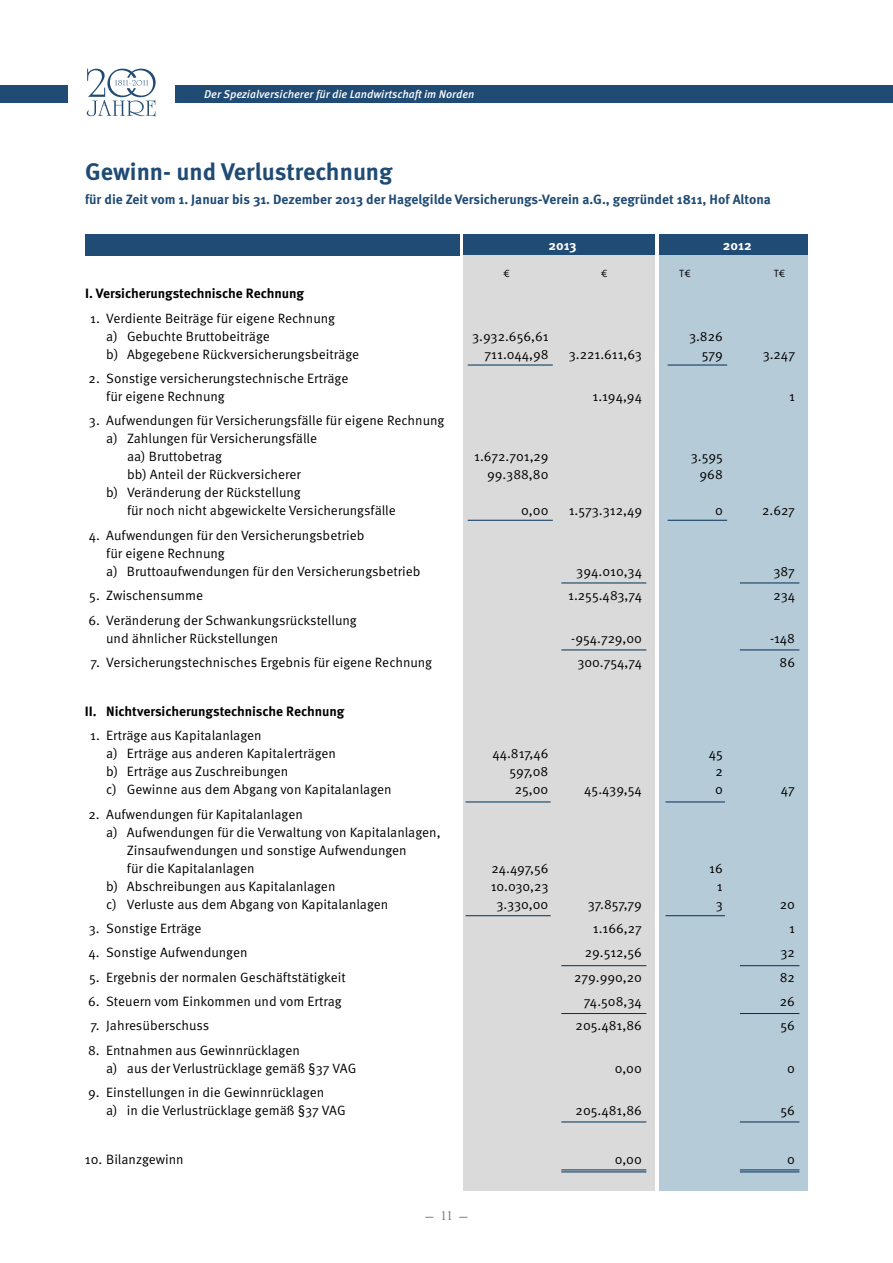
<style>
.page{position:relative;width:893px;height:1263px;background:#fff}
.page>*{position:absolute;margin:0;border:0;box-sizing:border-box;transform-origin:0 0}
.t1{font:700 24px "Meta Pro";color:#204b74}
.t2{font:13.5px/18px "Meta Pro";color:#000}
.t3{font:700 13.5px "Meta Pro";color:#204b74}
.t4{font:700 13.5px "Meta Pro";letter-spacing:-.005em;color:#000}
.t5{font:700 13.5px "Meta Pro";color:#fff}
.t6{font:13.5px "Goudy Old Style T";color:#706f6f}
.t7{font:italic 500 11.25px "Meta Pro";color:#fff}
.t8{font:10.5px "Meta Pro";color:#000}
</style>
<div class="page">
<div style="left:0;top:85px;width:893px;height:17px;background:#204b74"></div>
<div style="left:68px;top:61px;width:106px;height:64px;background:#fff"></div>
<svg style="left:87px;top:69px;width:69px;height:48px"></svg>
<div style="left:85px;top:234px;width:374px;height:21px;background:#204b74"></div>
<div style="left:463px;top:234px;width:192px;height:21px;background:#204b74"></div>
<div style="left:463px;top:255px;width:192px;height:936px;background:#dadada"></div>
<div style="left:659px;top:234px;width:149px;height:21px;background:#204b74"></div>
<div style="left:659px;top:255px;width:149px;height:936px;background:#b6cbd8"></div>
<hr style="left:561px;top:1169px;width:85px;height:1px;background:#003056">
<hr style="left:561px;top:1171px;width:85px;height:1px;background:#003056">
<hr style="left:740px;top:1121px;width:59px;height:1px;background:#003056">
<hr style="left:740px;top:1169px;width:59px;height:1px;background:#003056">
<hr style="left:740px;top:1171px;width:59px;height:1px;background:#003056">
<hr style="left:561px;top:1121px;width:85px;height:1px;background:#003056">
<hr style="left:468px;top:365px;width:85px;height:1px;background:#003056">
<hr style="left:668px;top:365px;width:59px;height:1px;background:#003056">
<hr style="left:468px;top:520px;width:85px;height:1px;background:#003056">
<hr style="left:668px;top:520px;width:59px;height:1px;background:#003056">
<hr style="left:561px;top:583px;width:85px;height:1px;background:#003056">
<hr style="left:740px;top:583px;width:59px;height:1px;background:#003056">
<hr style="left:561px;top:649px;width:85px;height:1px;background:#003056">
<hr style="left:740px;top:649px;width:59px;height:1px;background:#003056">
<hr style="left:466px;top:801px;width:85px;height:1px;background:#003056">
<hr style="left:665px;top:801px;width:60px;height:1px;background:#003056">
<hr style="left:466px;top:915px;width:85px;height:1px;background:#003056">
<hr style="left:665px;top:915px;width:60px;height:1px;background:#003056">
<hr style="left:740px;top:1013px;width:59px;height:1px;background:#003056">
<hr style="left:561px;top:1013px;width:85px;height:1px;background:#003056">
<hr style="left:740px;top:965px;width:59px;height:1px;background:#003056">
<hr style="left:561px;top:965px;width:85px;height:1px;background:#003056">
<p class="t7" style="left:204px;top:87px;width:272px">Der Spezialversicherer für die Landwirtschaft im Norden</p>
<h1 class="t1" style="left:85px;top:156px;width:309px">Gewinn- und Verlustrechnung</h1>
<p class="t3" style="left:85px;top:190px;width:687px">für die Zeit vom 1. Januar bis 31. Dezember 2013 der Hagelgilde Versicherungs-Verein a.G., gegründet 1811, Hof Altona</p>
<p class="t5" style="left:548px;top:236px;width:30px">2013</p>
<p class="t5" style="left:723px;top:236px;width:30px">2012</p>
<p class="t8" style="left:503px;top:267px;width:8px">€</p>
<p class="t8" style="left:601px;top:267px;width:8px">€</p>
<p class="t8" style="left:679px;top:267px;width:13px">T€</p>
<p class="t8" style="left:774px;top:267px;width:13px">T€</p>
<p class="t4" style="left:85px;top:285px;width:221px">I. Versicherungstechnische Rechnung</p>
<p class="t2" style="left:106px;top:309px;width:230px;text-indent:-16px">1. Verdiente Beiträge für eigene Rechnung a) Gebuchte Bruttobeiträge</p>
<p class="t2" style="left:472px;top:327px;width:78px">3.932.656,61</p>
<p class="t2" style="left:689px;top:327px;width:35px">3.826</p>
<p class="t2" style="left:106px;top:345px;width:254px">b) Abgegebene Rückversicherungsbeiträge</p>
<p class="t2" style="left:484px;top:345px;width:66px">711.044,98</p>
<p class="t2" style="left:569px;top:345px;width:75px">3.221.611,63</p>
<p class="t2" style="left:702px;top:345px;width:23px">579</p>
<p class="t2" style="left:763px;top:345px;width:34px">3.247</p>
<p class="t2" style="left:106px;top:370px;width:244px;text-indent:-18px">2. Sonstige versicherungstechnische Erträge für eigene Rechnung</p>
<p class="t2" style="left:593px;top:388px;width:51px">1.194,94</p>
<p class="t2" style="left:789px;top:388px;width:7px">1</p>
<p class="t2" style="left:89px;top:412px;width:357px">3. Aufwendungen für Versicherungsfälle für eigene Rechnung</p>
<p class="t2" style="left:106px;top:430px;width:212px">a) Zahlungen für Versicherungsfälle</p>
<p class="t2" style="left:127px;top:448px;width:97px">aa) Bruttobetrag</p>
<p class="t2" style="left:474px;top:448px;width:76px">1.672.701,29</p>
<p class="t2" style="left:691px;top:448px;width:34px">3.595</p>
<p class="t2" style="left:127px;top:466px;width:175px">bb) Anteil der Rückversicherer</p>
<p class="t2" style="left:487px;top:466px;width:63px">99.388,80</p>
<p class="t2" style="left:699px;top:466px;width:25px">968</p>
<p class="t2" style="left:127px;top:484px;width:270px;text-indent:-21px">b) Veränderung der Rückstellung<br>für noch nicht abgewickelte Versicherungsfälle</p>
<p class="t2" style="left:521px;top:502px;width:29px">0,00</p>
<p class="t2" style="left:569px;top:502px;width:75px">1.573.312,49</p>
<p class="t2" style="left:715px;top:502px;width:9px">0</p>
<p class="t2" style="left:762px;top:502px;width:35px">2.627</p>
<p class="t2" style="left:106px;top:527px;width:316px;text-indent:-18px">4. Aufwendungen für den Versicherungsbetrieb<br>für eigene Rechnung<br>a) Bruttoaufwendungen für den Versicherungsbetrieb</p>
<p class="t2" style="left:576px;top:563px;width:67px">394.010,34</p>
<p class="t2" style="left:773px;top:563px;width:23px">387</p>
<p class="t2" style="left:89px;top:587px;width:116px">5. Zwischensumme</p>
<p class="t2" style="left:568px;top:587px;width:75px">1.255.483,74</p>
<p class="t2" style="left:773px;top:587px;width:23px">234</p>
<p class="t2" style="left:106px;top:611px;width:252px;text-indent:-18px">6. Veränderung der Schwankungsrückstellung und ähnlicher Rückstellungen</p>
<p class="t2" style="left:571px;top:629px;width:72px">-954.729,00</p>
<p class="t2" style="left:770px;top:629px;width:27px">-148</p>
<p class="t2" style="left:91px;top:654px;width:343px">7. Versicherungstechnisches Ergebnis für eigene Rechnung</p>
<p class="t2" style="left:577px;top:654px;width:66px">300.754,74</p>
<p class="t2" style="left:779px;top:654px;width:17px">86</p>
<p class="t4" style="left:85px;top:702px;width:261px">II. Nichtversicherungstechnische Rechnung</p>
<p class="t2" style="left:106px;top:727px;width:231px;text-indent:-16px">1. Erträge aus Kapitalanlagen<br>a) Erträge aus anderen Kapitalerträgen</p>
<p class="t2" style="left:492px;top:745px;width:58px">44.817,46</p>
<p class="t2" style="left:709px;top:745px;width:16px">45</p>
<p class="t2" style="left:106px;top:763px;width:184px">b) Erträge aus Zuschreibungen</p>
<p class="t2" style="left:509px;top:763px;width:40px">597,08</p>
<p class="t2" style="left:715px;top:763px;width:9px">2</p>
<p class="t2" style="left:106px;top:781px;width:287px">c) Gewinne aus dem Abgang von Kapitalanlagen</p>
<p class="t2" style="left:515px;top:781px;width:35px">25,00</p>
<p class="t2" style="left:584px;top:781px;width:59px">45.439,54</p>
<p class="t2" style="left:715px;top:781px;width:9px">0</p>
<p class="t2" style="left:781px;top:781px;width:16px">47</p>
<p class="t2" style="left:89px;top:805px;width:216px">2. Aufwendungen für Kapitalanlagen</p>
<p class="t2" style="left:106px;top:823px;width:336px">a) Aufwendungen für die Verwaltung von Kapitalanlagen,</p>
<p class="t2" style="left:127px;top:841px;width:281px">Zinsaufwendungen und sonstige Aufwendungen</p>
<p class="t2" style="left:127px;top:859px;width:129px">für die Kapitalanlagen</p>
<p class="t2" style="left:491px;top:859px;width:58px">24.497,56</p>
<p class="t2" style="left:709px;top:859px;width:15px">16</p>
<p class="t2" style="left:106px;top:877px;width:231px">b) Abschreibungen aus Kapitalanlagen</p>
<p class="t2" style="left:491px;top:877px;width:59px">10.030,23</p>
<p class="t2" style="left:717px;top:877px;width:7px">1</p>
<p class="t2" style="left:106px;top:895px;width:284px">c) Verluste aus dem Abgang von Kapitalanlagen</p>
<p class="t2" style="left:496px;top:895px;width:54px">3.330,00</p>
<p class="t2" style="left:588px;top:895px;width:56px">37.857,79</p>
<p class="t2" style="left:716px;top:895px;width:9px">3</p>
<p class="t2" style="left:780px;top:895px;width:17px">20</p>
<p class="t2" style="left:89px;top:920px;width:114px">3. Sonstige Erträge</p>
<p class="t2" style="left:593px;top:920px;width:51px">1.166,27</p>
<p class="t2" style="left:789px;top:920px;width:7px">1</p>
<p class="t2" style="left:89px;top:944px;width:160px">4. Sonstige Aufwendungen</p>
<p class="t2" style="left:585px;top:944px;width:59px">29.512,56</p>
<p class="t2" style="left:780px;top:944px;width:16px">32</p>
<p class="t2" style="left:89px;top:968px;width:258px">5. Ergebnis der normalen Geschäftstätigkeit</p>
<p class="t2" style="left:574px;top:968px;width:69px">279.990,20</p>
<p class="t2" style="left:780px;top:968px;width:17px">82</p>
<p class="t2" style="left:88px;top:993px;width:255px">6. Steuern vom Einkommen und vom Ertrag</p>
<p class="t2" style="left:584px;top:993px;width:60px">74.508,34</p>
<p class="t2" style="left:780px;top:993px;width:17px">26</p>
<p class="t2" style="left:90px;top:1017px;width:120px">7. Jahresüberschuss</p>
<p class="t2" style="left:576px;top:1017px;width:68px">205.481,86</p>
<p class="t2" style="left:781px;top:1017px;width:16px">56</p>
<p class="t2" style="left:106px;top:1041px;width:252px;text-indent:-18px">8. Entnahmen aus Gewinnrücklagen<br>a) aus der Verlustrücklage gemäß §37 VAG</p>
<p class="t2" style="left:615px;top:1059px;width:29px">0,00</p>
<p class="t2" style="left:787px;top:1059px;width:9px">0</p>
<p class="t2" style="left:106px;top:1084px;width:241px;text-indent:-18px">9. Einstellungen in die Gewinnrücklagen<br>a) in die Verlustrücklage gemäß §37 VAG</p>
<p class="t2" style="left:575px;top:1102px;width:68px">205.481,86</p>
<p class="t2" style="left:781px;top:1102px;width:16px">56</p>
<p class="t2" style="left:85px;top:1151px;width:100px">10. Bilanzgewinn</p>
<p class="t2" style="left:615px;top:1151px;width:29px">0,00</p>
<p class="t2" style="left:787px;top:1151px;width:9px">0</p>
<p class="t6" style="left:425px;top:1209px;width:44px">— 11 —</p>
</div>
